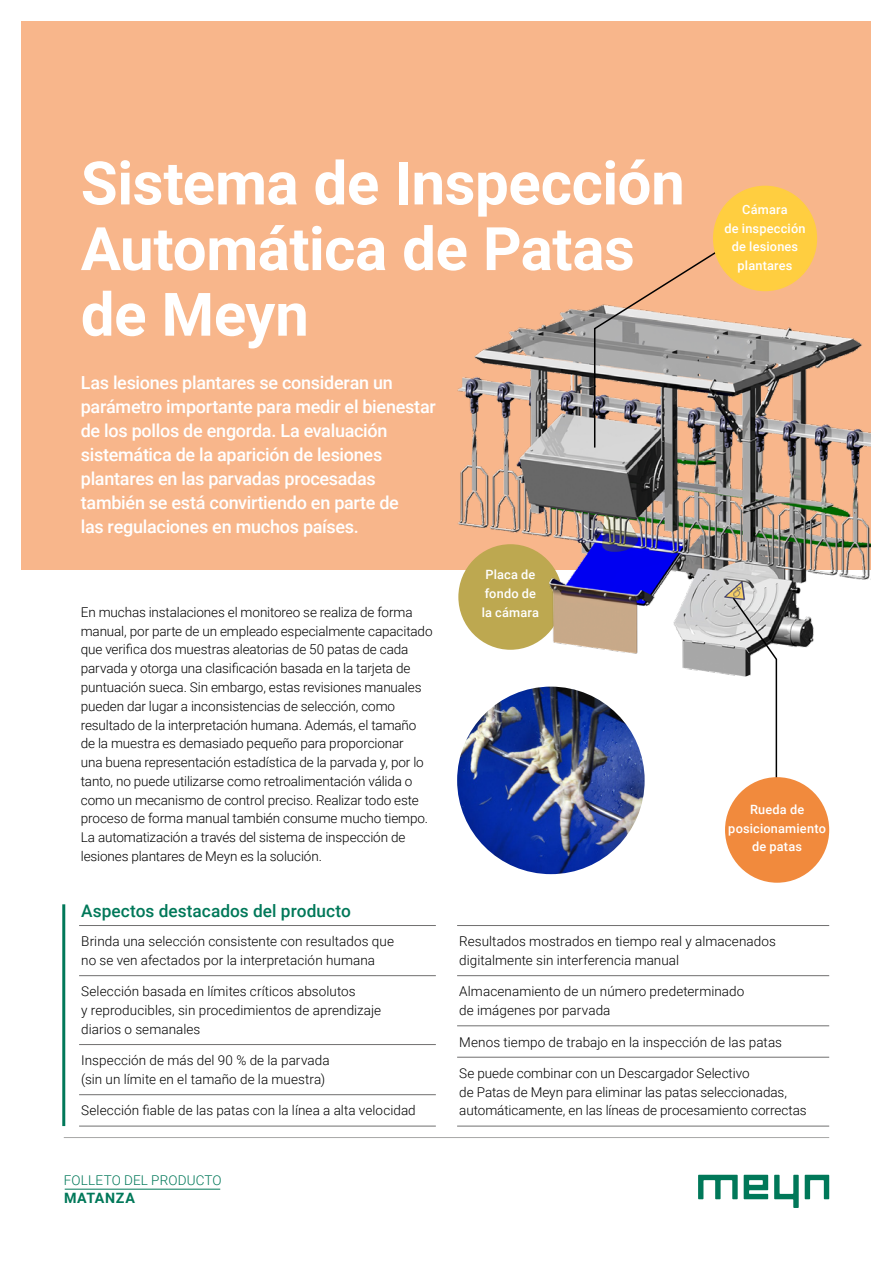
<style>
.page{position:relative;width:893px;height:1263px;background:#fff}
.page>*{position:absolute;margin:0;border:0;box-sizing:border-box;transform-origin:0 0}
.Koppen_1{font:700 60px/65.7px "Roboto";letter-spacing:-.005em;color:#fff}
.Intro_1{font:500 18px/24px "Roboto";letter-spacing:-.015em;color:#fff}
.Sub_Kop{font:500 17.25px "Roboto";letter-spacing:.005em;color:#007859}
.t1{font:700 14.25px "Roboto";letter-spacing:.05em;color:#007859}
.Body{font:300 13.5px/18.8px "Roboto";letter-spacing:-.01em;color:#000}
.Product_highlights{font:300 13.5px/18.8px "Roboto";letter-spacing:.005em;color:#000}
.t2{font:300 13.5px "Roboto";letter-spacing:.01em;color:#007859}
.Body-2{font:500 12.75px/18.8px "Roboto";letter-spacing:.015em;color:#fff;text-align:center}
</style>
<div class="page">
<hr style="left:64px;top:1137px;width:765px;height:1px;background:#a8a8a7">
<img style="left:457px;top:687px;width:188px;height:187px;border-radius:94px">
<div style="left:21px;top:21px;width:851px;height:549px;background:#f8b68b"></div>
<img style="left:457px;top:293px;width:415px;height:394px">
<svg style="left:593px;top:251px;width:125px;height:198px"></svg>
<div style="left:713px;top:186px;width:104px;height:105px;background:#ffce40;border-radius:50%"></div>
<svg style="left:731px;top:596px;width:47px;height:188px"></svg>
<hr style="left:79px;top:925px;width:357px;height:1px;background:#706f6f">
<hr style="left:79px;top:975px;width:357px;height:1px;background:#706f6f">
<hr style="left:79px;top:1044px;width:357px;height:1px;background:#706f6f">
<hr style="left:79px;top:1094px;width:357px;height:1px;background:#706f6f">
<hr style="left:79px;top:1126px;width:357px;height:1px;background:#706f6f">
<hr style="left:62px;top:904px;width:3px;height:222px;background:#007859">
<hr style="left:457px;top:925px;width:372px;height:1px;background:#706f6f">
<hr style="left:457px;top:975px;width:372px;height:1px;background:#706f6f">
<hr style="left:457px;top:1025px;width:372px;height:1px;background:#706f6f">
<hr style="left:457px;top:1057px;width:372px;height:1px;background:#706f6f">
<hr style="left:457px;top:1126px;width:372px;height:1px;background:#706f6f">
<div style="left:725px;top:777px;width:104px;height:106px;background:#f18a3d;border-radius:50%"></div>
<hr style="left:65px;top:1189px;width:155px;height:1px;background:#007859">
<svg style="left:698px;top:1175px;width:40px;height:24px"></svg>
<svg style="left:744px;top:1175px;width:24px;height:24px"></svg>
<svg style="left:774px;top:1175px;width:25px;height:33px"></svg>
<svg style="left:805px;top:1175px;width:24px;height:24px"></svg>
<p class="Koppen_1" style="left:81px;top:148px;width:605px">Sistema de Inspección<br>Automática de Patas de Meyn</p>
<p class="Intro_1" style="left:81px;top:369px;width:357px">Las lesiones plantares se consideran un parámetro importante para medir el bienestar de los pollos de engorda. La evaluación sistemática de la aparición de lesiones plantares en las parvadas procesadas también se está convirtiendo en parte de<br>las regulaciones en muchos países.</p>
<p class="Body" style="left:81px;top:602px;width:353px">En muchas instalaciones el monitoreo se realiza de forma manual, por parte de un empleado especialmente capacitado que verifica dos muestras aleatorias de 50 patas de cada parvada y otorga una clasificación basada en la tarjeta de puntuación sueca. Sin embargo, estas revisiones manuales pueden dar lugar a inconsistencias de selección, como resultado de la interpretación humana. Además, el tamaño de la muestra es demasiado pequeño para proporcionar<br>una buena representación estadística de la parvada y, por lo tanto, no puede utilizarse como retroalimentación válida o como un mecanismo de control preciso. Realizar todo este proceso de forma manual también consume mucho tiempo.<br>La automatización a través del sistema de inspección de lesiones plantares de Meyn es la solución.</p>
<p class="Body-2" style="left:482px;top:565px;width:59px;text-align:left">Placa de fondo de la cámara</p>
<p class="Body-2" style="left:724px;top:199px;width:83px">Cámara<br>de inspección de lesiones plantares</p>
<p class="Body-2" style="left:728px;top:799px;width:99px">Rueda de posicionamiento de patas</p>
<p class="Sub_Kop" style="left:81px;top:899px;width:271px">Aspectos destacados del producto</p>
<p class="Product_highlights" style="left:81px;top:931px;width:314px">Brinda una selección consistente con resultados que no se ven afectados por la interpretación humana</p>
<p class="Product_highlights" style="left:81px;top:982px;width:302px">Selección basada en límites críticos absolutos<br>y reproducibles, sin procedimientos de aprendizaje diarios o semanales</p>
<p class="Product_highlights" style="left:81px;top:1051px;width:250px">Inspección de más del 90 % de la parvada (sin un límite en el tamaño de la muestra)</p>
<p class="Product_highlights" style="left:81px;top:1101px;width:336px">Selección fiable de las patas con la línea a alta velocidad</p>
<p class="t2" style="left:64px;top:1170px;width:159px">FOLLETO DEL PRODUCTO</p>
<p class="t1" style="left:64px;top:1188px;width:73px">MATANZA</p>
<p class="Product_highlights" style="left:459px;top:931px;width:318px">Resultados mostrados en tiempo real y almacenados digitalmente sin interferencia manual</p>
<p class="Product_highlights" style="left:459px;top:982px;width:287px">Almacenamiento de un número predeterminado de imágenes por parvada</p>
<p class="Product_highlights" style="left:459px;top:1032px;width:324px">Menos tiempo de trabajo en la inspección de las patas</p>
<p class="Product_highlights" style="left:459px;top:1063px;width:349px">Se puede combinar con un Descargador Selectivo<br>de Patas de Meyn para eliminar las patas seleccionadas, automáticamente, en las líneas de procesamiento correctas</p>
</div>
